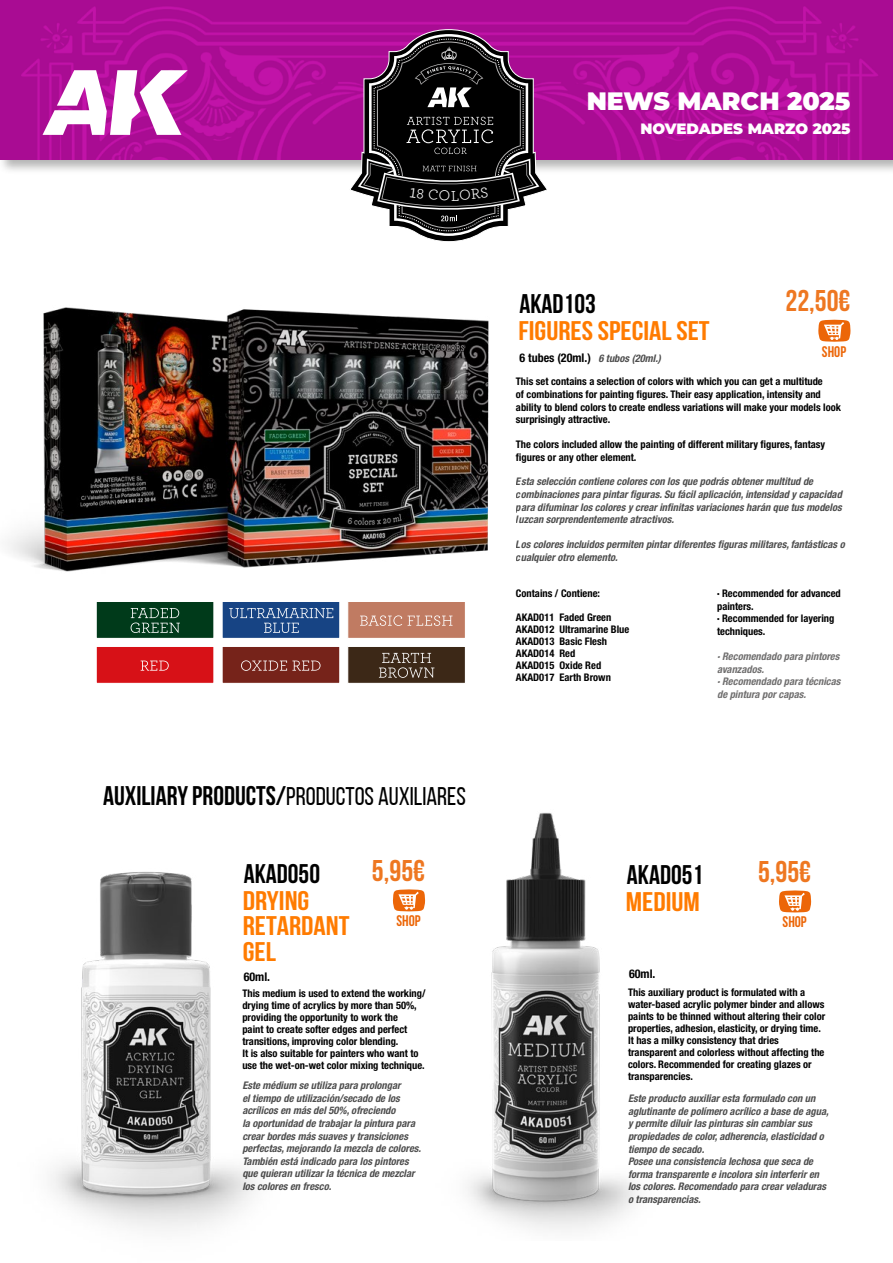
<style>
.page{position:relative;width:893px;height:1263px;background:#fff}
.page>*{position:absolute;margin:0;border:0;box-sizing:border-box;transform-origin:0 0}
.t1{font:700 30px "Bebas Neue";color:#ee7721}
.t2{font:700 27px/25.5px "Bebas Neue";color:#ff7b00;scale:1.12 1}
.t3{font:700 27px "Bebas Neue";color:#000}
.t4{font:25.5px "Bebas Neue";color:#000}
.t5{font:900 25.2px "Montserrat";color:#fff}
.t6{font:700 15.3px "Bebas Neue";color:#ec6608}
.t7{font:900 15px "Montserrat";color:#fff}
.Paragraf{font:700 condensed 12px "Helvetica Neue LT Std";color:#000}
.Paragraf-2{font:700 condensed 10.5px/12px "Helvetica Neue LT Std";color:#000}
.t8{font:italic 700 condensed 10.5px/12.6px "Helvetica Neue LT Std";color:#000}
.t9{font:italic 700 condensed 10.5px/12.6px "Helvetica Neue LT Std";color:#706f6f}
.s1{font-style:italic;font-size:10.5px}
.s2{font-weight:700;font-size:27px}
</style>
<div class="page">
<div style="left:0;top:0;width:893px;height:174px;background:#9d9d9c;opacity:.75"></div>
<img style="left:0;top:0;width:893px;height:160px">
<svg style="left:43px;top:70px;width:145px;height:65px"></svg>
<img style="left:8px;top:307px;width:481px;height:265px">
<div style="left:96px;top:601px;width:118px;height:38px;background:#003a1a;border:1px solid #fff"></div>
<svg style="left:131px;top:608px;width:49px;height:25px"></svg>
<div style="left:347px;top:646px;width:119px;height:38px;background:#3c2817;border:1px solid #fff"></div>
<svg style="left:379px;top:653px;width:55px;height:25px"></svg>
<div style="left:222px;top:601px;width:118px;height:38px;background:#174484;border:1px solid #fff"></div>
<svg style="left:229px;top:608px;width:104px;height:25px"></svg>
<div style="left:347px;top:601px;width:119px;height:38px;background:#c07b62;border:1px solid #fff"></div>
<svg style="left:360px;top:615px;width:42px;height:11px"></svg>
<svg style="left:408px;top:615px;width:44px;height:11px"></svg>
<div style="left:96px;top:646px;width:118px;height:38px;background:#d71117;border:1px solid #fff"></div>
<svg style="left:141px;top:660px;width:28px;height:11px"></svg>
<div style="left:222px;top:646px;width:118px;height:38px;background:#76231a;border:1px solid #fff"></div>
<svg style="left:241px;top:660px;width:79px;height:11px"></svg>
<img style="left:51px;top:872px;width:205px;height:357px">
<img style="left:412px;top:812px;width:226px;height:418px">
<svg style="left:818px;top:320px;width:32px;height:22px"></svg>
<svg style="left:393px;top:889px;width:32px;height:22px"></svg>
<svg style="left:779px;top:890px;width:32px;height:22px"></svg>
<svg style="left:349px;top:29px;width:199px;height:213px"></svg>
<h3 class="t5" style="left:587px;top:82px;width:265px">NEWS MARCH 2025</h3>
<h3 class="t7" style="left:640px;top:117px;width:212px">NOVEDADES MARZO 2025</h3>
<p class="t3" style="left:519px;top:289px;width:78px">AKAD103</p>
<p class="t2" style="left:518px;top:317px;width:172px">FIGURES SPECIAL SET</p>
<p class="Paragraf" style="left:519px;top:351px;width:143px">6 tubes (20ml.) <span class="s1">6 tubos (20ml.)</span></p>
<p class="t1" style="left:785px;top:284px;width:66px">22,50€</p>
<p class="t6" style="left:822px;top:343px;width:26px">SHOP</p>
<p class="Paragraf-2" style="left:516px;top:375px;width:327px;line-height:12.6px">This set contains a selection of colors with which you can get a multitude<br>of combinations for painting figures. Their easy application, intensity and ability to blend colors to create endless variations will make your models look surprisingly attractive.</p>
<p class="Paragraf-2" style="left:516px;top:438px;width:311px;line-height:12.6px">The colors included allow the painting of different military figures, fantasy figures or any other element.</p>
<p class="t8" style="left:516px;top:475px;width:327px">Esta selección contiene colores con los que podrás obtener multitud de combinaciones para pintar figuras. Su fácil aplicación, intensidad y capacidad para difuminar los colores y crear infinitas variaciones harán que tus modelos luzcan sorprendentemente atractivos.</p>
<p class="t8" style="left:516px;top:538px;width:330px">Los colores incluidos permiten pintar diferentes figuras militares, fantásticas o cualquier otro elemento.</p>
<p class="t4" style="left:103px;top:782px;width:364px"><span class="s2">AUXILIARY PRODUCTS/</span>PRODUCTOS AUXILIARES</p>
<p class="Paragraf-2" style="left:516px;top:587px;width:86px">Contains / Contiene:</p>
<p class="Paragraf-2" style="left:516px;top:611px;width:97px">AKAD011 Faded Green</p>
<p class="Paragraf-2" style="left:516px;top:623px;width:115px">AKAD012 Ultramarine Blue</p>
<p class="Paragraf-2" style="left:516px;top:635px;width:93px">AKAD013 Basic Flesh</p>
<p class="Paragraf-2" style="left:516px;top:647px;width:61px">AKAD014 Red</p>
<p class="Paragraf-2" style="left:516px;top:659px;width:87px">AKAD015 Oxide Red</p>
<p class="Paragraf-2" style="left:516px;top:671px;width:96px">AKAD017 Earth Brown</p>
<p class="Paragraf-2" style="left:717px;top:587px;width:125px;line-height:12.6px">· Recommended for advanced painters.</p>
<p class="Paragraf-2" style="left:717px;top:612px;width:119px;line-height:12.6px">· Recommended for layering techniques.</p>
<p class="t9" style="left:717px;top:650px;width:124px">· Recomendado para pintores avanzados.</p>
<p class="t9" style="left:717px;top:675px;width:125px">· Recomendado para técnicas de pintura por capas.</p>
<p class="t1" style="left:372px;top:854px;width:55px">5,95€</p>
<p class="t1" style="left:758px;top:855px;width:55px">5,95€</p>
<p class="t3" style="left:244px;top:858px;width:78px">AKAD050</p>
<p class="t3" style="left:627px;top:860px;width:78px">AKAD051</p>
<p class="t2" style="left:243px;top:887px;width:61px">DRYING</p>
<p class="t2" style="left:243px;top:913px;width:97px">RETARDANT<br>GEL</p>
<p class="t2" style="left:626px;top:888px;width:68px">MEDIUM</p>
<p class="t6" style="left:397px;top:913px;width:26px">SHOP</p>
<p class="t6" style="left:783px;top:914px;width:26px">SHOP</p>
<p class="Paragraf" style="left:244px;top:970px;width:28px">60ml.</p>
<p class="Paragraf" style="left:629px;top:966px;width:28px">60ml.</p>
<p class="Paragraf-2" style="left:242px;top:987px;width:185px">This medium is used to extend the working/ drying time of acrylics by more than 50%, providing the opportunity to work the<br>paint to create softer edges and perfect transitions, improving color blending.</p>
<p class="Paragraf-2" style="left:242px;top:1047px;width:184px">It is also suitable for painters who want to use the wet-on-wet color mixing technique.</p>
<p class="t8" style="left:242px;top:1079px;width:180px">Este médium se utiliza para prolongar<br>el tiempo de utilización/secado de los acrílicos en más del 50%, ofreciendo<br>la oportunidad de trabajar la pintura para crear bordes más suaves y transiciones perfectas, mejorando la mezcla de colores.<br>También está indicado para los pintores que quieran utilizar la técnica de mezclar los colores en fresco.</p>
<p class="Paragraf-2" style="left:628px;top:986px;width:199px">This auxiliary product is formulated with a water-based acrylic polymer binder and allows paints to be thinned without altering their color properties, adhesion, elasticity, or drying time.</p>
<p class="Paragraf-2" style="left:628px;top:1034px;width:198px">It has a milky consistency that dries transparent and colorless without affecting the colors. Recommended for creating glazes or transparencies.</p>
<p class="t8" style="left:628px;top:1092px;width:202px">Este producto auxiliar esta formulado con un aglutinante de polímero acrílico a base de agua, y permite diluir las pinturas sin cambiar sus propiedades de color, adherencia, elasticidad o tiempo de secado.<br>Posee una consistencia lechosa que seca de forma transparente e incolora sin interferir en los colores. Recomendado para crear veladuras o transparencias.</p>
</div>
